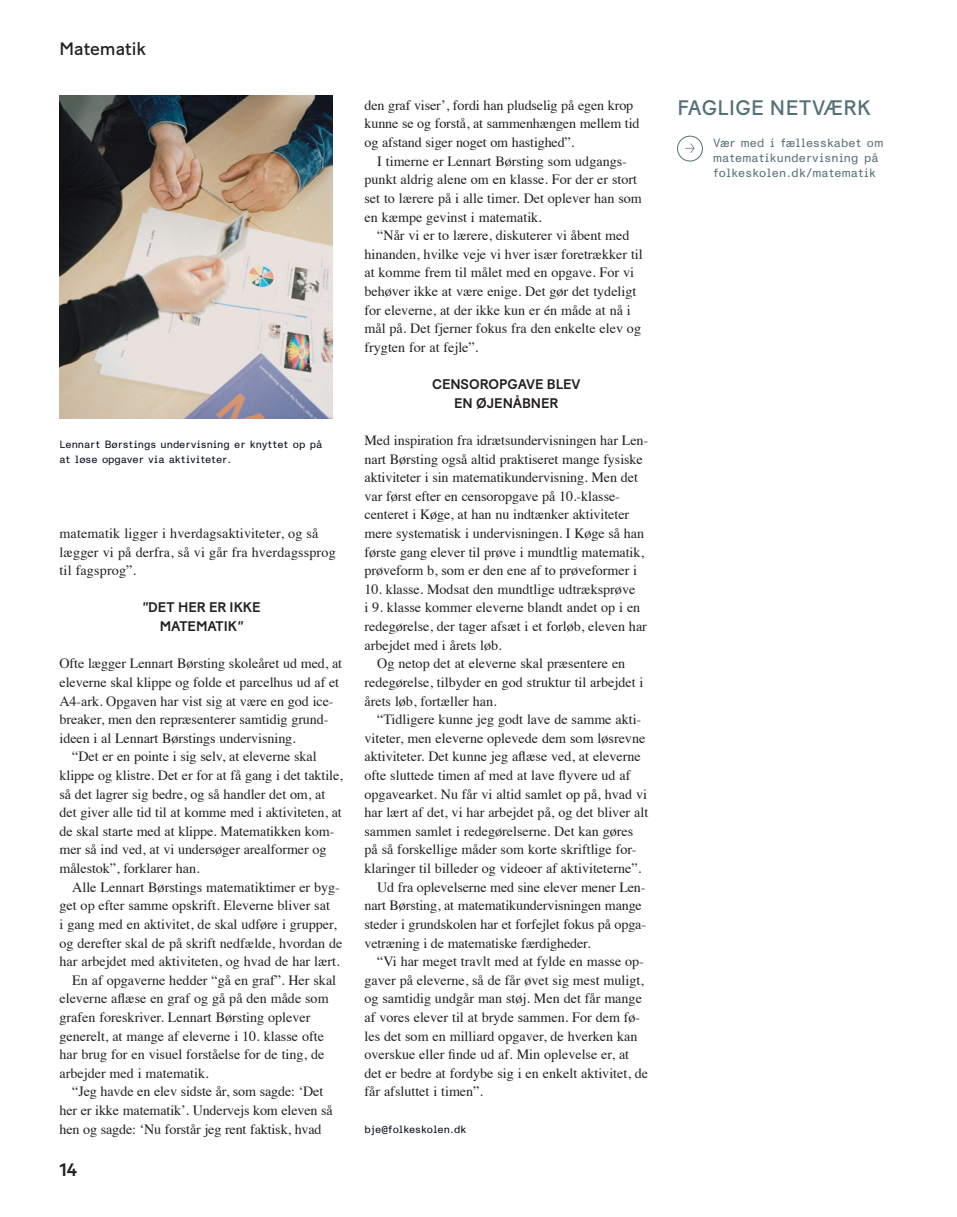
<style>
.page{position:relative;width:957px;height:1217px;background:#fff}
.page>*{position:absolute;margin:0;border:0;box-sizing:border-box;transform-origin:0 0}
.t1{font:21px "Baton Turbo";letter-spacing:.02em;color:#557079}
.t2{font:18px "Baton Turbo";color:#231f20}
.t3{font:500 18px "Baton Turbo";color:#231f20}
.Folkeskolen_Times_Br{font:14.1px/18.6px "Times";color:#231f20}
.Folkeskolen_Melemrub{font:500 13.95px "Baton Turbo";color:#231f20}
.Henvisning_Link{font:12px/15.1px "ABC Monument Grotesk Semi Mono Regular";letter-spacing:.02em;color:#557079}
.Billedtekster{font:10.5px/15px "ABC Monument Grotesk Semi Mono Regular";color:#010a1c}
.s1{font-style:italic}
</style>
<div class="page">
<img style="left:60px;top:96px;width:272px;height:323px">
<svg style="left:685px;top:144px;width:9px;height:9px"></svg>
<div style="left:677px;top:136px;width:25px;height:25px;border:1px solid #557079;border-radius:50%"></div>
<p class="t2" style="left:60px;top:35px;width:88px">Matematik</p>
<p class="Billedtekster" style="left:60px;top:437px;width:264px">Lennart Børstings undervisning er knyttet op på at løse opgaver via aktiviteter.</p>
<p class="Folkeskolen_Times_Br" style="left:60px;top:522px;width:278px">matematik ligger i hverdagsaktiviteter, og så lægger vi på derfra, så vi går fra hverdagssprog til fagsprog”.</p>
<p class="Folkeskolen_Melemrub" style="left:142px;top:597px;width:120px"><span class="s1">"</span>DET HER ER IKKE</p>
<p class="Folkeskolen_Melemrub" style="left:160px;top:615px;width:85px">MATEMATIK<span class="s1">"</span></p>
<p class="Folkeskolen_Times_Br" style="left:60px;top:653px;width:284px">Ofte lægger Lennart Børsting skoleåret ud med, at eleverne skal klippe og folde et parcelhus ud af et A4-ark. Opgaven har vist sig at være en god ice&shy;breaker, men den repræsenterer samtidig grund&shy;ideen i al Lennart Børstings undervisning.</p>
<p class="Folkeskolen_Times_Br" style="left:60px;top:746px;width:285px;text-indent:13px">“Det er en pointe i sig selv, at eleverne skal klippe og klistre. Det er for at få gang i det taktile, så det lagrer sig bedre, og så handler det om, at det giver alle tid til at komme med i aktiviteten, at de skal starte med at klippe. Matematikken kom&shy;mer så ind ved, at vi undersøger arealformer og målestok”, forklarer han.</p>
<p class="Folkeskolen_Times_Br" style="left:60px;top:876px;width:284px;text-indent:13px">Alle Lennart Børstings matematiktimer er byg&shy;get op efter samme opskrift. Eleverne bliver sat<br>i gang med en aktivitet, de skal udføre i grupper, og derefter skal de på skrift nedfælde, hvordan de har arbejdet med aktiviteten, og hvad de har lært.</p>
<p class="Folkeskolen_Times_Br" style="left:60px;top:969px;width:278px;text-indent:13px">En af opgaverne hedder “gå en graf”. Her skal eleverne aflæse en graf og gå på den måde som grafen foreskriver. Lennart Børsting oplever generelt, at mange af eleverne i 10. klasse ofte har brug for en visuel forståelse for de ting, de arbejder med i matematik.</p>
<p class="Folkeskolen_Times_Br" style="left:60px;top:1080px;width:275px;text-indent:13px">“Jeg havde en elev sidste år, som sagde: ‘Det her er ikke matematik’. Undervejs kom eleven så hen og sagde: ‘Nu forstår jeg rent faktisk, hvad</p>
<p class="t3" style="left:60px;top:1155px;width:19px">14</p>
<p class="Folkeskolen_Times_Br" style="left:364px;top:95px;width:276px">den graf viser’, fordi han pludselig på egen krop kunne se og forstå, at sammenhængen mellem tid og afstand siger noget om hastighed”.</p>
<p class="Folkeskolen_Times_Br" style="left:364px;top:150px;width:279px;text-indent:13px">I timerne er Lennart Børsting som udgangs&shy;punkt aldrig alene om en klasse. For der er stort set to lærere på i alle timer. Det oplever han som en kæmpe gevinst i matematik.</p>
<p class="Folkeskolen_Times_Br" style="left:364px;top:225px;width:280px;text-indent:13px">“Når vi er to lærere, diskuterer vi åbent med hinanden, hvilke veje vi hver især foretrækker til at komme frem til målet med en opgave. For vi behøver ikke at være enige. Det gør det tydeligt for eleverne, at der ikke kun er én måde at nå i mål på. Det fjerner fokus fra den enkelte elev og frygten for at fejle”.</p>
<p class="Folkeskolen_Melemrub" style="left:432px;top:373px;width:150px">CENSOROPGAVE BLEV</p>
<p class="Folkeskolen_Melemrub" style="left:454px;top:392px;width:106px">EN ØJENÅBNER</p>
<p class="Folkeskolen_Times_Br" style="left:364px;top:429px;width:285px">Med inspiration fra idrætsundervisningen har Len&shy;nart Børsting også altid praktiseret mange fysiske aktiviteter i sin matematikundervisning. Men det var først efter en censoropgave på 10.-klasse&shy;centeret i Køge, at han nu indtænker aktiviteter mere systematisk i undervisningen. I Køge så han første gang elever til prøve i mundtlig matematik, prøveform b, som er den ene af to prøveformer i</p>
<p class="Folkeskolen_Times_Br" style="left:364px;top:578px;width:284px">10. klasse. Modsat den mundtlige udtræksprøve<br>i 9. klasse kommer eleverne blandt andet op i en redegørelse, der tager afsæt i et forløb, eleven har arbejdet med i årets løb.</p>
<p class="Folkeskolen_Times_Br" style="left:364px;top:653px;width:280px;text-indent:13px">Og netop det at eleverne skal præsentere en redegørelse, tilbyder en god struktur til arbejdet i årets løb, fortæller han.</p>
<p class="Folkeskolen_Times_Br" style="left:364px;top:708px;width:285px;text-indent:13px">“Tidligere kunne jeg godt lave de samme akti&shy;viteter, men eleverne oplevede dem som løsrevne aktiviteter. Det kunne jeg aflæse ved, at eleverne ofte sluttede timen af med at lave flyvere ud af opgavearket. Nu får vi altid samlet op på, hvad vi har lært af det, vi har arbejdet på, og det bliver alt sammen samlet i redegørelserne. Det kan gøres på så forskellige måder som korte skriftlige for&shy;klaringer til billeder og videoer af aktiviteterne”.</p>
<p class="Folkeskolen_Times_Br" style="left:364px;top:876px;width:283px;text-indent:13px">Ud fra oplevelserne med sine elever mener Len&shy;nart Børsting, at matematikundervisningen mange steder i grundskolen har et forfejlet fokus på opga&shy;vetræning i de matematiske færdigheder.</p>
<p class="Folkeskolen_Times_Br" style="left:364px;top:950px;width:285px;text-indent:13px">“Vi har meget travlt med at fylde en masse op&shy;gaver på eleverne, så de får øvet sig mest muligt, og samtidig undgår man støj. Men det får mange af vores elever til at bryde sammen. For dem fø&shy;les det som en milliard opgaver, de hverken kan overskue eller finde ud af. Min oplevelse er, at det er bedre at fordybe sig i en enkelt aktivitet, de får afsluttet i timen”.</p>
<p class="Billedtekster" style="left:364px;top:1121px;width:103px">bje@folkeskolen.dk</p>
<p class="t1" style="left:677px;top:91px;width:195px">FAGLIGE NETVÆRK</p>
<p class="Henvisning_Link" style="left:713px;top:135px;width:172px">Vær med i fællesskabet om matematikundervisning på folkeskolen.dk/matematik</p>
</div>
